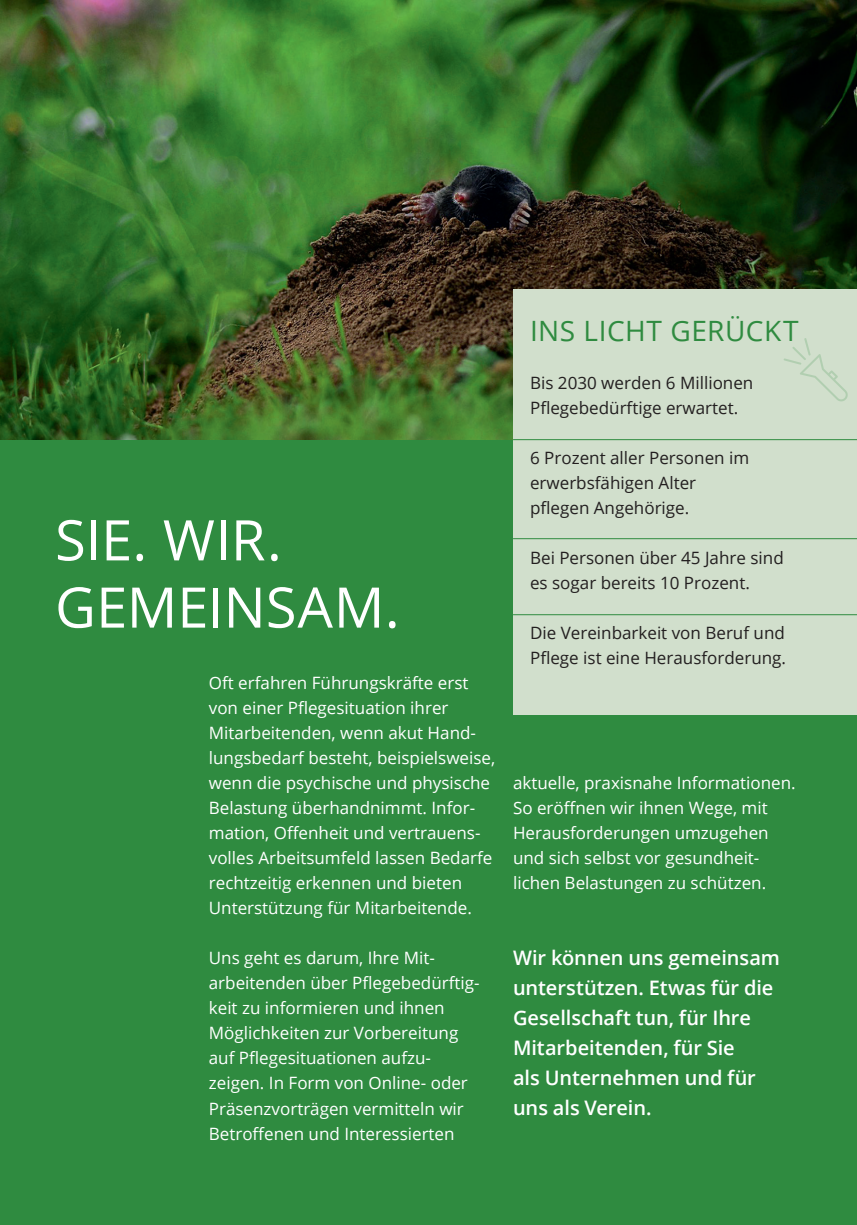
<style>
.page{position:relative;width:857px;height:1225px;background:#fff}
.page>*{position:absolute;margin:0;border:0;box-sizing:border-box;transform-origin:0 0}
.t1{font:56px/67.2px "Open Sans";color:#fff}
.t2{font:28px "Open Sans";letter-spacing:.015em;color:#2f8b40}
.t3{font:600 20px/30px "Open Sans";letter-spacing:-.005em;color:#fff}
.t4{font:17px/25px "Open Sans";color:#fff}
.t5{font:17px/25px "Open Sans";color:#231f20}
</style>
<div class="page">
<div style="left:0;top:306px;width:856px;height:919px;background:#2f8b40"></div>
<img style="left:0;top:0;width:856px;height:439px">
<div style="left:513px;top:289px;width:343px;height:425px;background:#d1dfcc"></div>
<img style="left:784px;top:338px;width:64px;height:64px">
<hr style="left:513px;top:439px;width:343px;height:1px;background:#2f8b40">
<hr style="left:513px;top:538px;width:343px;height:1px;background:#2f8b40">
<hr style="left:513px;top:614px;width:343px;height:1px;background:#2f8b40">
<h1 class="t1" style="left:55px;top:505px;width:346px">SIE. WIR.<br>GEMEINSAM.</h1>
<p class="t4" style="left:209px;top:670px;width:288px">Oft erfahren Führungskräfte erst von einer Pflegesituation ihrer Mitarbeitenden, wenn akut Hand&shy;lungsbedarf besteht, beispielsweise, wenn die psychische und physische Belastung überhandnimmt. Infor&shy;mation, Offenheit und vertrauens&shy;volles Arbeitsumfeld lassen Bedarfe rechtzeitig erkennen und bieten Unterstützung für Mitarbeitende.</p>
<p class="t4" style="left:209px;top:945px;width:272px">Uns geht es darum, Ihre Mit&shy;arbeitenden über Pflegebedürftig&shy;keit zu informieren und ihnen<br>Möglichkeiten zur Vorbereitung auf Pflegesituationen aufzu&shy;zeigen. In Form von Online- oder<br>Präsenzvorträgen vermitteln wir<br>Betroffenen und Interessierten</p>
<h2 class="t2" style="left:530px;top:312px;width:270px">INS LICHT GERÜCKT</h2>
<p class="t5" style="left:530px;top:370px;width:225px">Bis 2030 werden 6 Millionen<br>Pflegebedürftige erwartet.</p>
<p class="t5" style="left:530px;top:445px;width:220px">6 Prozent aller Personen im erwerbsfähigen Alter pflegen Angehörige.</p>
<p class="t5" style="left:530px;top:545px;width:255px">Bei Personen über 45 Jahre sind es sogar bereits 10 Prozent.</p>
<p class="t5" style="left:530px;top:620px;width:257px">Die Vereinbarkeit von Beruf und<br>Pflege ist eine Herausforderung.</p>
<p class="t4" style="left:513px;top:770px;width:284px">aktuelle, praxisnahe Informationen.<br>So eröffnen wir ihnen Wege, mit Herausforderungen umzugehen und sich selbst vor gesundheit&shy;lichen Belastungen zu schützen.</p>
<p class="t3" style="left:513px;top:942px;width:268px">Wir können uns gemeinsam unterstützen. Etwas für die<br>Gesellschaft tun, für Ihre<br>Mitarbeitenden, für Sie<br>als Unternehmen und für uns als Verein.</p>
</div>
